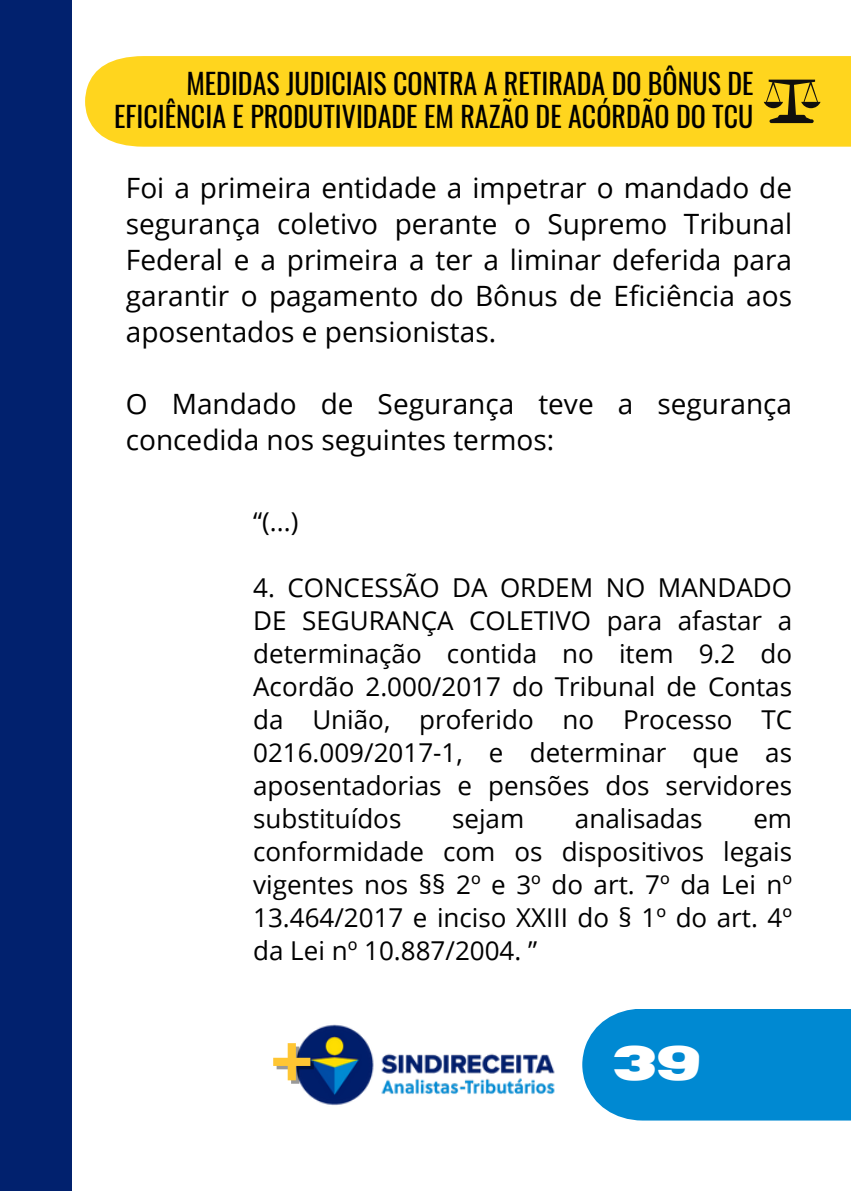
<style>
.page{position:relative;width:851px;height:1191px;background:#fff}
.page>*{position:absolute;margin:0;border:0;box-sizing:border-box;transform-origin:0 0}
.t1{font:700 76.6px "Open Sans";color:rgb(0 0 0/.4)}
.t2{font:700 48px "Horizon";color:#fff}
.t3{font:28px/36px "Open Sans";color:#000;text-align:justify}
.t4{font:28px/33px "Oswald";color:#000;text-align:right}
.t5{font:26px/33px "Open Sans";color:#000;text-align:justify}
</style>
<div class="page">
<div style="left:0;top:0;width:72px;height:1191px;background:#01216e"></div>
<img style="left:295px;top:1024px;width:260px;height:81px">
<div style="left:582px;top:1009px;width:268px;height:112px;background:#0089d2"></div>
<div style="left:85px;top:56px;width:765px;height:91px;background:#ffd51e"></div>
<svg style="left:763px;top:80px;width:57px;height:43px;background:#a68b17"></svg>
<p class="t4" style="left:114px;top:66px;width:640px">MEDIDAS JUDICIAIS CONTRA A RETIRADA DO BÔNUS DE<br>EFICIÊNCIA E PRODUTIVIDADE EM RAZÃO DE ACÓRDÃO DO TCU</p>
<p class="t3" style="left:126px;top:169px;width:667px">Foi a primeira entidade a impetrar o mandado de segurança coletivo perante o Supremo Tribunal Federal e a primeira a ter a liminar deferida para garantir o pagamento do Bônus de Eficiência aos aposentados e pensionistas.</p>
<p class="t3" style="left:126px;top:385px;width:667px">O Mandado de Segurança teve a segurança concedida nos seguintes termos:</p>
<p class="t5" style="left:253px;top:505px;width:47px">“(...)</p>
<p class="t5" style="left:253px;top:571px;width:540px">4. CONCESSÃO DA ORDEM NO MANDADO DE SEGURANÇA COLETIVO para afastar a determinação contida no item 9.2 do Acordão 2.000/2017 do Tribunal de Contas da União, proferido no Processo TC 0216.009/2017-1, e determinar que as aposentadorias e pensões dos servidores substituídos</p>
<p class="t5" style="left:452px;top:802px;width:74px">sejam</p>
<p class="t5" style="left:575px;top:802px;width:129px">analisadas</p>
<p class="t5" style="left:253px;top:802px;width:540px;text-indent:500px">em conformidade com os dispositivos legais vigentes nos §§ 2º e 3º do art. 7º da Lei nº 13.464/2017 e inciso XXIII do § 1º do art. 4º da Lei nº 10.887/2004. ”</p>
<h1 class="t1" style="left:273px;top:1010px;width:45px">+</h1>
<p class="t2" style="left:612px;top:1039px;width:90px">39</p>
</div>
